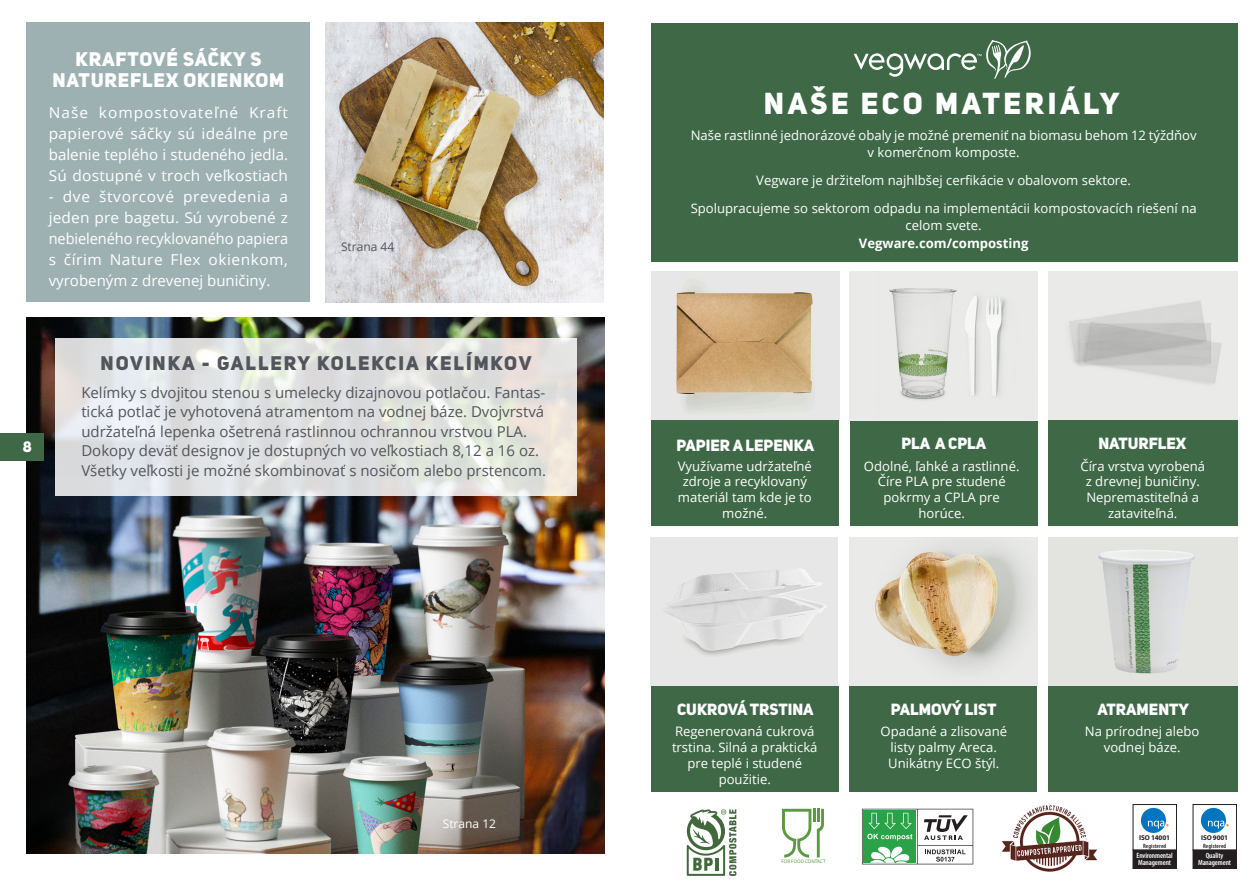
<style>
.page{position:relative;width:1259px;height:893px;background:#fff}
.page>*{position:absolute;margin:0;border:0;box-sizing:border-box;transform-origin:0 0}
.t1{font:30px "Uni Sans Heavy CAPS";letter-spacing:.12em;color:#fff}
.t2{font:19.5px/21px "Uni Sans Heavy CAPS";letter-spacing:.04em;color:#fff;text-align:center}
.t3{font:19.5px "Uni Sans Heavy CAPS";letter-spacing:.1em;color:#52555b}
.t4{font:16.05px "Uni Sans Heavy CAPS";color:#fff}
.t5{font:15px/19.5px "Open Sans";color:#52555b}
.t6{font:15px/21px "Open Sans";letter-spacing:.01em;color:#fff;text-align:justify}
.t7{font:15px "Uni Sans Heavy CAPS";color:#fff}
.t8{font:13.05px/15.8px "Open Sans";color:#fff;text-align:center}
.t9{font:700 13.05px "Open Sans";color:#fff}
.t10{font:12px "Open Sans";color:#52555b}
.t11{font:12px "Open Sans";color:#fff}
.t12{font:600 condensed 7.65px/7.4px "Myriad Pro";letter-spacing:-.01em;color:#fff}
.t13{font:700 7.05px "Myriad Pro";letter-spacing:-.02em;color:#231f20}
.t14{font:600 condensed 6.15px "Myriad Pro";letter-spacing:.02em;color:#231f20}
.t15{font:5.1px "Futura BT";color:#5a9b42}
</style>
<div class="page">
<img style="left:27px;top:318px;width:578px;height:536px">
<div style="left:27px;top:23px;width:283px;height:279px;background:#9eb1b2"></div>
<img style="left:326px;top:23px;width:278px;height:279px">
<svg style="left:55px;top:339px;width:521px;height:157px;background:#e2e3e1"></svg>
<img style="left:1048px;top:272px;width:189px;height:148px">
<img style="left:849px;top:537px;width:188px;height:149px">
<img style="left:651px;top:272px;width:188px;height:148px">
<div style="left:651px;top:420px;width:188px;height:106px;background:#3e6846"></div>
<div style="left:849px;top:420px;width:188px;height:106px;background:#3e6846"></div>
<div style="left:651px;top:686px;width:188px;height:106px;background:#3e6846"></div>
<div style="left:849px;top:686px;width:188px;height:106px;background:#3e6846"></div>
<div style="left:1048px;top:686px;width:189px;height:106px;background:#3e6846"></div>
<div style="left:1048px;top:420px;width:189px;height:106px;background:#3e6846"></div>
<img style="left:651px;top:537px;width:186px;height:149px">
<img style="left:1048px;top:537px;width:189px;height:149px">
<img style="left:849px;top:272px;width:188px;height:148px">
<div style="left:651px;top:23px;width:586px;height:239px;background:#3e6846"></div>
<svg style="left:854px;top:40px;width:177px;height:39px"></svg>
<svg style="left:687px;top:809px;width:49px;height:67px"></svg>
<svg style="left:782px;top:809px;width:42px;height:49px"></svg>
<svg style="left:862px;top:809px;width:111px;height:55px"></svg>
<img style="left:1001px;top:805px;width:97px;height:67px">
<div style="left:1133px;top:850px;width:43px;height:19px;background:#231f20"></div>
<div style="left:1141px;top:808px;width:25px;height:25px;background:#0075bf;border-radius:50%"></div>
<svg style="left:1148px;top:821px;width:20px;height:8px"></svg>
<div style="left:1193px;top:850px;width:43px;height:19px;background:#231f20"></div>
<div style="left:1201px;top:808px;width:25px;height:25px;background:#0075bf;border-radius:50%"></div>
<svg style="left:1208px;top:821px;width:20px;height:8px"></svg>
<div style="left:0;top:433px;width:43px;height:27px;background:#3e6846"></div>
<p class="t2" style="left:53px;top:48px;width:233px">KRAFTOVÉ SÁČKY S<br>NATUREFLEX OKIENKOM</p>
<p class="t6" style="left:49px;top:102px;width:241px">Naše kompostovateľné Kraft papierové sáčky sú ideálne pre balenie teplého i studeného jedla.<br>Sú dostupné v troch veľkostiach</p>
<p class="t6" style="left:49px;top:186px;width:241px">- dve štvorcové prevedenia a jeden pre bagetu. Sú vyrobené z nebieleného recyklovaného papiera s čírim Nature Flex okienkom, vyrobeným z drevenej buničiny.</p>
<p class="t10" style="left:341px;top:238px;width:55px">Strana 44</p>
<p class="t7" style="left:23px;top:437px;width:11px">8</p>
<p class="t3" style="left:101px;top:350px;width:432px">NOVINKA - GALLERY KOLEKCIA KELÍMKOV</p>
<p class="t5" style="left:81px;top:382px;width:466px">Kelímky s dvojitou stenou s umelecky dizajnovou potlačou. Fantas&shy;tická potlač je vyhotovená atramentom na vodnej báze. Dvojvrstvá udržateľná lepenka ošetrená rastlinnou ochrannou vrstvou PLA.<br>Dokopy deväť designov je dostupných vo veľkostiach 8,12 a 16 oz.<br>Všetky veľkosti je možné skombinovať s nosičom alebo prstencom.</p>
<p class="t11" style="left:443px;top:815px;width:55px">Strana 12</p>
<p class="t1" style="left:764px;top:85px;width:357px">NAŠE ECO MATERIÁLY</p>
<p class="t8" style="left:690px;top:126px;width:507px;line-height:17.4px">Naše rastlinné jednorázové obaly je možné premeniť na biomasu behom 12 týždňov v komerčnom komposte.</p>
<p class="t8" style="left:756px;top:172px;width:376px">Vegware je držiteľom najhlbšej cerfikácie v obalovom sektore.</p>
<p class="t8" style="left:690px;top:199px;width:507px;line-height:17.4px">Spolupracujeme so sektorom odpadu na implementácii kompostovacích riešení na celom svete.</p>
<p class="t9" style="left:859px;top:234px;width:171px">Vegware.com/composting</p>
<p class="t4" style="left:676px;top:435px;width:139px">PAPIER A LEPENKA</p>
<p class="t8" style="left:678px;top:458px;width:136px">Využívame udržateľné zdroje a recyklovaný materiál tam kde je to možné.</p>
<p class="t4" style="left:901px;top:433px;width:86px">PLA A CPLA</p>
<p class="t4" style="left:1098px;top:433px;width:89px">NATURFLEX</p>
<p class="t8" style="left:864px;top:458px;width:157px">Odolné, ľahké a rastlinné.<br>Číre PLA pre studené pokrmy a CPLA pre horúce.</p>
<p class="t8" style="left:1080px;top:458px;width:126px">Číra vrstva vyrobená z drevnej buničiny.<br>Nepremastiteľná a zataviteľná.</p>
<p class="t4" style="left:677px;top:699px;width:138px">CUKROVÁ TRSTINA</p>
<p class="t4" style="left:891px;top:699px;width:107px">PALMOVÝ LIST</p>
<p class="t4" style="left:1097px;top:699px;width:93px">ATRAMENTY</p>
<p class="t8" style="left:672px;top:723px;width:147px">Regenerovaná cukrová trstina. Silná a praktická pre teplé i studené použitie.</p>
<p class="t8" style="left:880px;top:723px;width:128px">Opadané a zlisované listy palmy Areca.<br>Unikátny ECO štýl.</p>
<p class="t8" style="left:1085px;top:723px;width:116px">Na prírodnej alebo vodnej báze.</p>
<p class="t15" style="left:781px;top:858px;width:46px">FOR FOOD CONTACT</p>
<p class="t13" style="left:1139px;top:833px;width:32px">ISO 14001</p>
<p class="t14" style="left:1143px;top:842px;width:25px">Registered</p>
<p class="t12" style="left:1136px;top:852px;width:38px">Environmental<br>Management</p>
<p class="t13" style="left:1201px;top:833px;width:28px">ISO 9001</p>
<p class="t14" style="left:1203px;top:842px;width:25px">Registered</p>
<p class="t12" style="left:1198px;top:852px;width:35px;text-align:center">Quality<br>Management</p>
</div>
